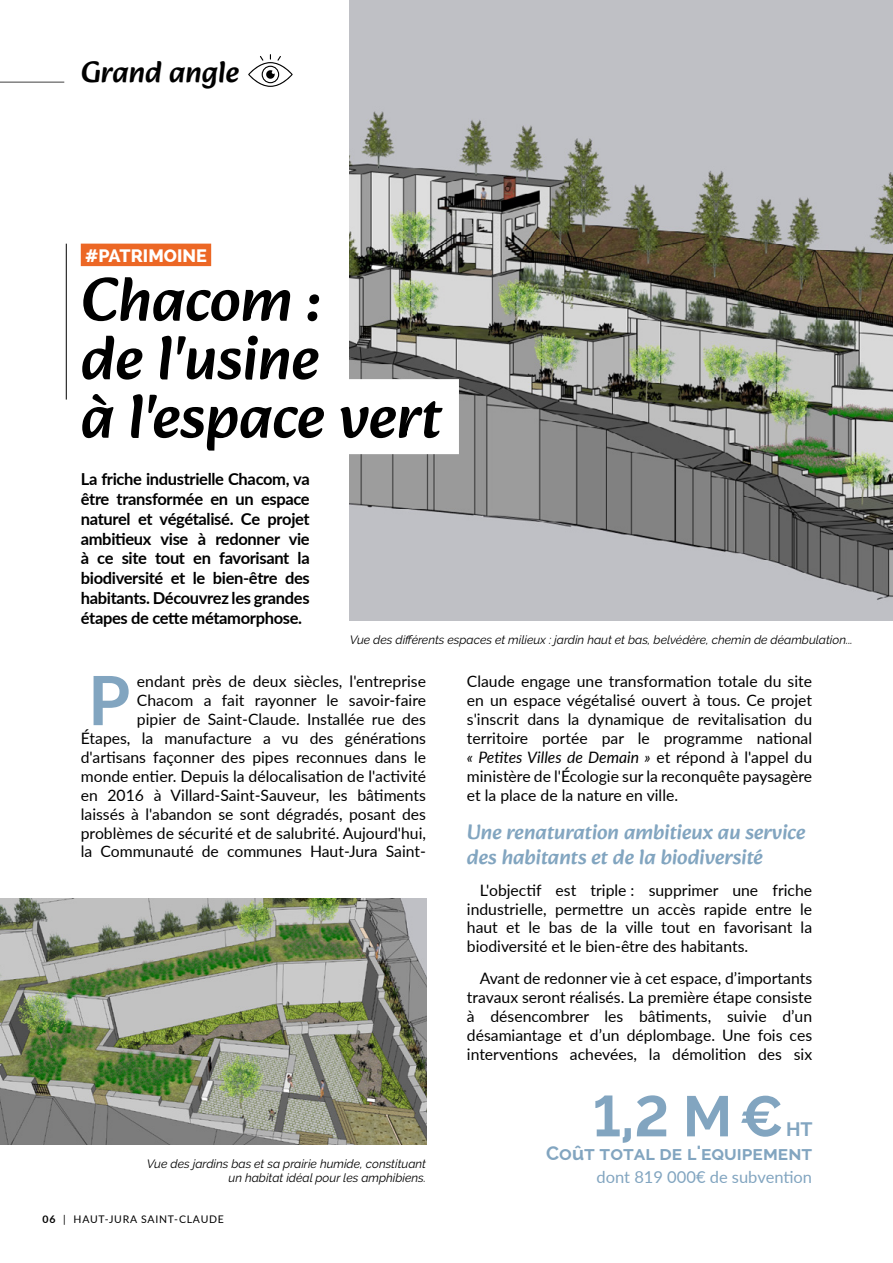
<style>
.page{position:relative;width:893px;height:1263px;background:#fff}
.page>*{position:absolute;margin:0;border:0;box-sizing:border-box;transform-origin:0 0}
.t1{font:700 68.1px "Lato";color:#82a5c0}
.t2{font:500 61.5px/58.5px "Alkatra";color:#000}
.t3{font:700 57px "Raleway";color:#82a5c0}
.t4{font:500 30px "Alkatra";color:#000}
.t5{font:500 21px/25.2px "Alkatra";color:#82a5c0}
.t6{font:700 19.5px/23.4px "Raleway";color:#82a5c0;text-align:right}
.t7{font:800 18px "Raleway";color:#fff}
.t8{font:700 16.5px/19.8px "Lato";letter-spacing:-.02em;color:#000;text-align:justify}
.t9{font:16.5px "Lato";color:#82a5c0}
.t10{font:15.75px/18.9px "Lato";color:#000;text-align:justify}
.t11{font:italic 12px/14.4px "Raleway";color:#000;text-align:right}
.t12{font:10.5px "Lato";letter-spacing:.075em;color:#000}
.s1{font-weight:700}
.s2{font-style:italic}
</style>
<div class="page">
<svg style="left:248px;top:54px;width:45px;height:33px"></svg>
<svg style="left:0;top:82px;width:64px;height:1px"></svg>
<img style="left:350px;top:0;width:543px;height:621px">
<div style="left:77px;top:379px;width:382px;height:75px;background:#fff"></div>
<div style="left:81px;top:244px;width:130px;height:22px;background:#ec6725"></div>
<img style="left:0;top:898px;width:426px;height:247px">
<hr style="left:66px;top:244px;width:1px;height:156px;background:#000">
<h3 class="t4" style="left:81px;top:54px;width:160px">Grand angle</h3>
<p class="t7" style="left:85px;top:245px;width:123px">#PATRIMOINE</p>
<h2 class="t2" style="left:81px;top:270px;width:363px">Chacom :<br>de l'usine<br>à l'espace vert</h2>
<p class="t8" style="left:81px;top:469px;width:230px">La friche industrielle Chacom, va être transformée en un espace naturel et végétalisé. Ce projet ambitieux vise à redonner vie à ce site tout en favorisant la biodiversité et le bien-être des habitants. Découvrez les grandes étapes de cette métamorphose.</p>
<p class="t11" style="left:350px;top:632px;width:505px">Vue des différents espaces et milieux : jardin haut et bas, belvédère, chemin de déambulation...</p>
<p class="t10" style="left:81px;top:671px;width:347px;text-align:right">endant près de deux siècles, l'entreprise Chacom a fait rayonner le savoir-faire<br>pipier de Saint-Claude. Installée rue des<br>Étapes, la manufacture a vu des générations d'artisans façonner des pipes reconnues dans le monde entier. Depuis la délocalisation de l'activité en 2016 à Villard-Saint-Sauveur, les bâtiments laissés à l'abandon se sont dégradés, posant des problèmes de sécurité et de salubrité. Aujourd'hui, la Communauté de communes Haut-Jura Saint-</p>
<h1 class="t1" style="left:88px;top:650px;width:44px">P</h1>
<p class="t11" style="left:147px;top:1156px;width:281px">Vue des jardins bas et sa prairie humide, constituant un habitat idéal pour les amphibiens.</p>
<p class="t12" style="left:43px;top:1211px;width:183px"><span class="s1">06</span> | HAUT-JURA SAINT-CLAUDE</p>
<p class="t10" style="left:467px;top:671px;width:347px">Claude engage une transformation totale du site en un espace végétalisé ouvert à tous. Ce projet s'inscrit dans la dynamique de revitalisation du territoire portée par le programme national <span class="s2">« Petites Villes de Demain »</span> et répond à l'appel du ministère de l'Écologie sur la reconquête paysagère et la place de la nature en ville.</p>
<h3 class="t5" style="left:467px;top:819px;width:340px">Une renaturation ambitieux au service des habitants et de la biodiversité</h3>
<p class="t10" style="left:467px;top:880px;width:347px;text-indent:13px">L'objectif est triple : supprimer une friche industrielle, permettre un accès rapide entre le haut et le bas de la ville tout en favorisant la biodiversité et le bien-être des habitants.</p>
<p class="t10" style="left:467px;top:968px;width:347px;text-indent:13px">Avant de redonner vie à cet espace, d’importants travaux seront réalisés. La première étape consiste à désencombrer les bâtiments, suivie d’un désamiantage et d’un déplombage. Une fois ces interventions achevées, la démolition des six</p>
<h3 class="t3" style="left:593px;top:1084px;width:192px">1,2 M€</h3>
<p class="t6" style="left:546px;top:1118px;width:268px">HT<br>Coût total de l'equipement</p>
<p class="t9" style="left:596px;top:1165px;width:217px">dont 819 000€ de subvention</p>
</div>
